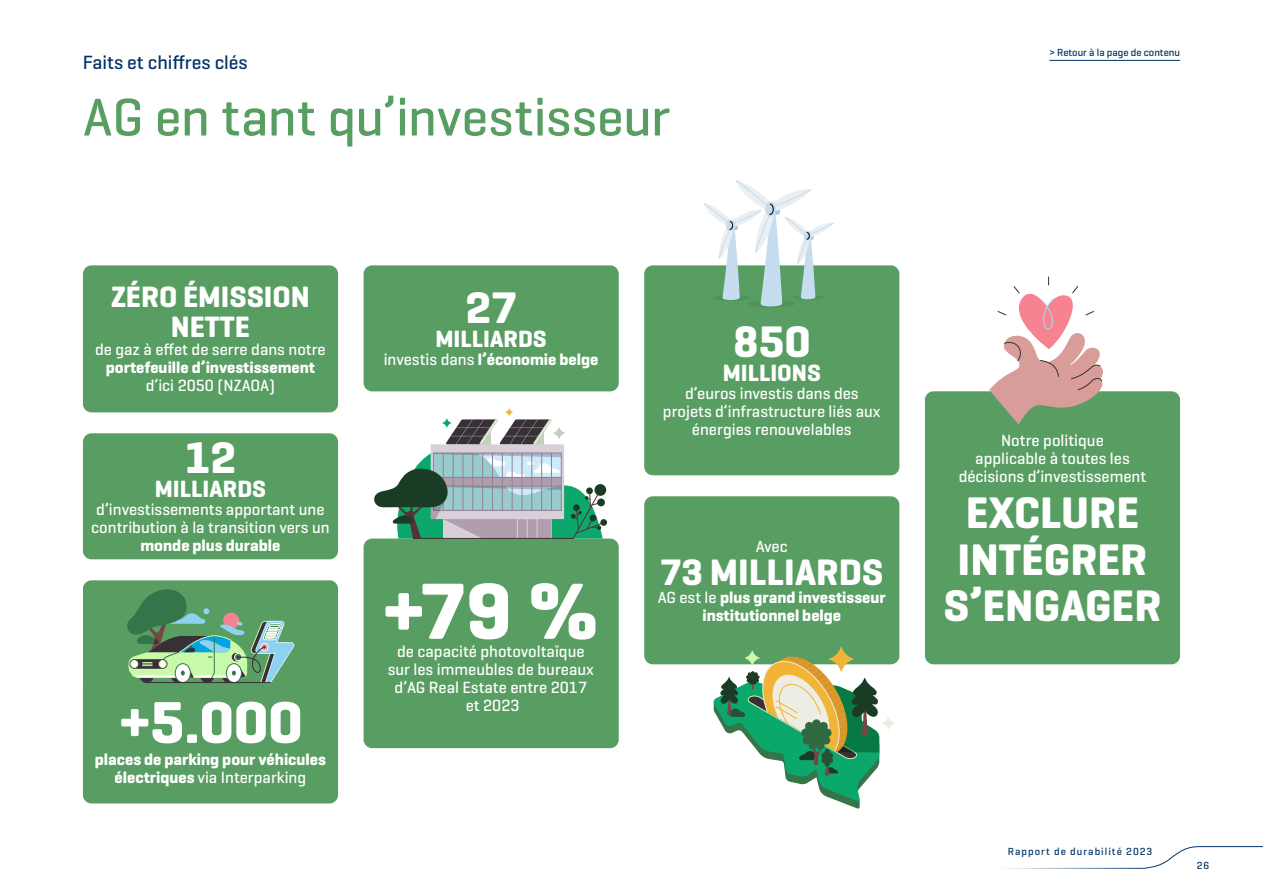
<style>
.page{position:relative;width:1263px;height:893px;background:#fff}
.page>*{position:absolute;margin:0;border:0;box-sizing:border-box;transform-origin:0 0}
.t1{font:700 81px "Geogrotesque";color:#fff}
.t2{font:700 60px "Geogrotesque";color:#fff}
.t3{font:500 54px "Geogrotesque";color:#589d62}
.t4{font:700 45px/46.5px "Geogrotesque";color:#fff;text-align:center}
.t5{font:700 37.5px "Geogrotesque";color:#fff}
.t6{font:700 30px/30px "Geogrotesque";color:#fff;text-align:center}
.t7{font:700 24px "Geogrotesque";color:#fff}
.t8{font:500 19.5px "Geogrotesque";color:#036}
.t9{font:500 16.5px/18px "Geogrotesque";color:#fff;text-align:center}
.t10{font:700 16.5px/18px "Geogrotesque";color:#fff;text-align:center}
.t11{font:500 10.5px "Geogrotesque";letter-spacing:.1em;color:#036}
.t12{font:500 10.5px "Geogrotesque";color:#036}
.s1{font-weight:500}
</style>
<div class="page">
<div style="left:644px;top:496px;width:255px;height:168px;background:#589d62;border-radius:9px"></div>
<svg style="left:713px;top:647px;width:182px;height:162px"></svg>
<div style="left:83px;top:677px;width:255px;height:126px;background:#589d62;border-radius:9px"></div>
<div style="left:644px;top:265px;width:255px;height:210px;background:#589d62;border-radius:9px"></div>
<div style="left:364px;top:265px;width:255px;height:126px;background:#589d62;border-radius:9px"></div>
<div style="left:364px;top:539px;width:255px;height:209px;background:#589d62;border-radius:9px"></div>
<div style="left:925px;top:391px;width:255px;height:273px;background:#589d62;border-radius:9px"></div>
<svg style="left:703px;top:180px;width:131px;height:127px"></svg>
<div style="left:83px;top:265px;width:255px;height:147px;background:#589d62;border-radius:9px"></div>
<div style="left:83px;top:433px;width:255px;height:126px;background:#589d62;border-radius:9px"></div>
<svg style="left:989px;top:277px;width:134px;height:147px"></svg>
<svg style="left:594px;top:484px;width:12px;height:12px"></svg>
<div style="left:600px;top:519px;width:7px;height:7px;background:#1a3b24;border-radius:50%"></div>
<svg style="left:373px;top:408px;width:231px;height:131px"></svg>
<hr style="left:413px;top:538px;width:160px;height:1px;background:#392f37">
<svg style="left:83px;top:580px;width:255px;height:104px;background:#66a272"></svg>
<hr style="left:1049px;top:60px;width:131px;height:1px;background:#036">
<svg style="left:1006px;top:846px;width:257px;height:23px"></svg>
<p class="t8" style="left:83px;top:50px;width:166px">Faits et chiffres clés</p>
<h3 class="t3" style="left:83px;top:83px;width:589px">AG en tant qu’investisseur</h3>
<h3 class="t6" style="left:111px;top:282px;width:200px">ZÉRO ÉMISSION<br>NETTE</h3>
<p class="t9" style="left:95px;top:340px;width:232px">de gaz à effet de serre dans notre</p>
<p class="t10" style="left:106px;top:359px;width:211px">portefeuille d’investissement</p>
<p class="t9" style="left:146px;top:376px;width:131px">d’ici 2050 (NZAOA)</p>
<h3 class="t4" style="left:185px;top:434px;width:53px">12</h3>
<h3 class="t7" style="left:155px;top:474px;width:113px">MILLIARDS</h3>
<p class="t9" style="left:91px;top:500px;width:240px">d’investissements apportant une contribution à la transition vers un</p>
<p class="t10" style="left:140px;top:536px;width:141px">monde plus durable</p>
<h2 class="t2" style="left:118px;top:685px;width:186px">+5.000</h2>
<p class="t10" style="left:95px;top:750px;width:233px">places de parking pour véhicules électriques <span class="s1">via Interparking</span></p>
<h3 class="t4" style="left:465px;top:284px;width:53px">27</h3>
<h3 class="t7" style="left:435px;top:324px;width:113px">MILLIARDS</h3>
<p class="t10" style="left:384px;top:350px;width:216px"><span class="s1">investis dans</span> l’économie belge</p>
<h1 class="t1" style="left:381px;top:561px;width:220px">+79 %</h1>
<p class="t9" style="left:388px;top:642px;width:208px">de capacité photovoltaïque sur les immeubles de bureaux d’AG Real Estate entre 2017 et 2023</p>
<h3 class="t4" style="left:733px;top:319px;width:79px">850</h3>
<h3 class="t7" style="left:723px;top:358px;width:100px">MILLIONS</h3>
<p class="t9" style="left:663px;top:384px;width:219px">d’euros investis dans des projets d’infrastructure liés aux énergies renouvelables</p>
<p class="t9" style="left:756px;top:537px;width:33px">Avec</p>
<h3 class="t5" style="left:660px;top:548px;width:225px">73 MILLIARDS</h3>
<p class="t10" style="left:658px;top:588px;width:230px"><span class="s1">AG est le</span> plus grand investisseur institutionnel belge</p>
<p class="t12" style="left:1049px;top:46px;width:132px">&gt; Retour à la page de contenu</p>
<p class="t9" style="left:959px;top:431px;width:189px">Notre politique<br>applicable à toutes les décisions d’investissement</p>
<h3 class="t4" style="left:943px;top:490px;width:220px">EXCLURE<br>INTÉGRER<br>S’ENGAGER</h3>
<p class="t11" style="left:1008px;top:845px;width:146px">Rapport de durabilité 2023</p>
<p class="t11" style="left:1197px;top:858px;width:14px">26</p>
</div>
